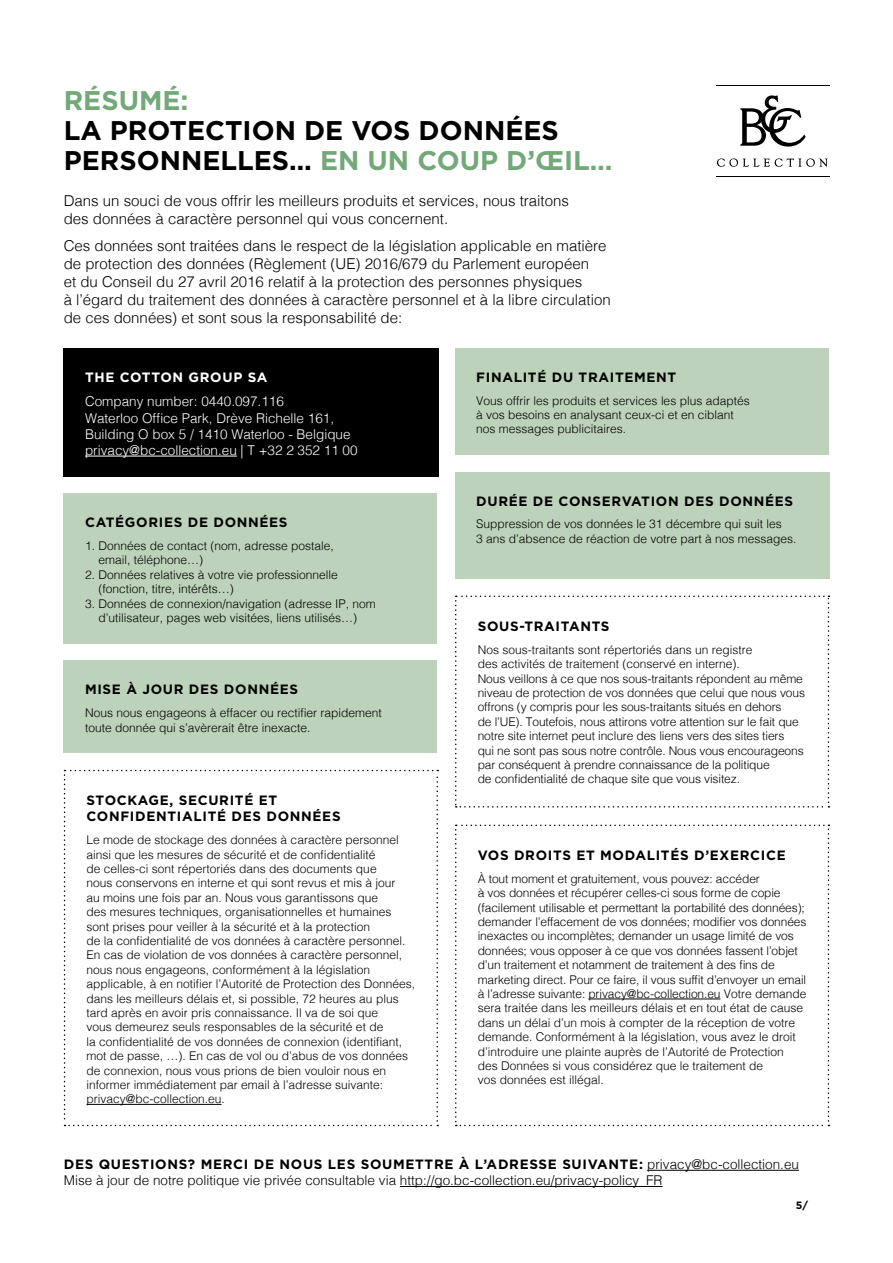
<style>
.page{position:relative;width:893px;height:1263px;background:#fff}
.page>*{position:absolute;margin:0;border:0;box-sizing:border-box;transform-origin:0 0}
.t1{font:700 27px/30px "Gotham";color:#000}
.t2{font:700 27px "Gotham";color:#73a879}
.t3{font:300 15px/18px "Helvetica";color:#000}
.t4{font:700 13.5px/16.2px "Gotham";letter-spacing:.05em;color:#000}
.t5{font:300 13.5px/16.2px "Helvetica";color:#fff}
.t6{font:300 13.5px "Helvetica";color:#000}
.t7{font:700 13.5px "Gotham";letter-spacing:.05em;color:#fff}
.t8{font:300 12px/14.4px "Helvetica";color:#000}
.t9{font:700 10.5px "Gotham";color:#000}
.s1{color:#73a879}
.s2{font-family:"Helvetica";font-weight:300}
</style>
<div class="page">
<hr style="left:716px;top:85px;width:113px;height:1px;background:#000">
<hr style="left:716px;top:176px;width:113px;height:1px;background:#000">
<svg style="left:717px;top:158px;width:110px;height:9px"></svg>
<svg style="left:740px;top:95px;width:66px;height:52px"></svg>
<hr style="left:647px;top:1170px;width:152px;height:1px;background:#000">
<hr style="left:400px;top:1186px;width:262px;height:1px;background:#000">
<div style="left:64px;top:493px;width:373px;height:150px;background:#bdd2bb"></div>
<svg style="left:64px;top:770px;width:374px;height:356px"></svg>
<svg style="left:455px;top:824px;width:374px;height:302px"></svg>
<svg style="left:455px;top:595px;width:374px;height:212px"></svg>
<div style="left:455px;top:472px;width:374px;height:106px;background:#bdd2bb"></div>
<div style="left:455px;top:348px;width:373px;height:107px;background:#bdd2bb"></div>
<div style="left:64px;top:348px;width:375px;height:128px;background:#000"></div>
<hr style="left:85px;top:456px;width:152px;height:1px;background:#fff">
<div style="left:64px;top:660px;width:373px;height:93px;background:#bdd2bb"></div>
<h1 class="t2" style="left:64px;top:83px;width:126px">RÉSUMÉ:</h1>
<h1 class="t1" style="left:64px;top:115px;width:550px">LA PROTECTION DE VOS DONNÉES<br>PERSONNELLES… <span class="s1">EN UN COUP D’ŒIL…</span></h1>
<p class="t3" style="left:64px;top:191px;width:507px">Dans un souci de vous offrir les meilleurs produits et services, nous traitons des données à caractère personnel qui vous concernent.</p>
<p class="t3" style="left:64px;top:235px;width:548px">Ces données sont traitées dans le respect de la législation applicable en matière de protection des données (Règlement (UE) 2016/679 du Parlement européen<br>et du Conseil du 27 avril 2016 relatif à la protection des personnes physiques<br>à l’égard du traitement des données à caractère personnel et à la libre circulation de ces données) et sont sous la responsabilité de:</p>
<p class="t7" style="left:85px;top:368px;width:184px">THE COTTON GROUP SA</p>
<p class="t5" style="left:85px;top:393px;width:274px">Company number: 0440.097.116<br>Waterloo Office Park, Drève Richelle 161, Building O box 5 / 1410 Waterloo - Belgique privacy@bc-collection.eu | T +32 2 352 11 00</p>
<p class="t4" style="left:85px;top:514px;width:204px">CATÉGORIES DE DONNÉES</p>
<p class="t8" style="left:98px;top:538px;width:237px;text-indent:-13px">1. Données de contact (nom, adresse postale, email, téléphone…)</p>
<p class="t8" style="left:98px;top:567px;width:241px;text-indent:-13px">2. Données relatives à votre vie professionnelle (fonction, titre, intérêts…)</p>
<p class="t8" style="left:85px;top:595px;width:292px;text-align:center">3. Données de connexion/navigation (adresse IP, nom d’utilisateur, pages web visitées, liens utilisés…)</p>
<p class="t4" style="left:85px;top:681px;width:215px">MISE À JOUR DES DONNÉES</p>
<p class="t8" style="left:85px;top:705px;width:298px">Nous nous engageons à effacer ou rectifier rapidement toute donnée qui s’avèrerait être inexacte.</p>
<p class="t4" style="left:87px;top:792px;width:256px">STOCKAGE, SECURITÉ ET<br>CONFIDENTIALITÉ DES DONNÉES</p>
<p class="t8" style="left:87px;top:832px;width:330px">Le mode de stockage des données à caractère personnel ainsi que les mesures de sécurité et de confidentialité<br>de celles-ci sont répertoriés dans des documents que<br>nous conservons en interne et qui sont revus et mis à jour<br>au moins une fois par an. Nous vous garantissons que<br>des mesures techniques, organisationnelles et humaines sont prises pour veiller à la sécurité et à la protection<br>de la confidentialité de vos données à caractère personnel.<br>En cas de violation de vos données à caractère personnel, nous nous engageons, conformément à la législation applicable, à en notifier l’Autorité de Protection des Données, dans les meilleurs délais et, si possible, 72 heures au plus tard après en avoir pris connaissance. Il va de soi que<br>vous demeurez seuls responsables de la sécurité et de<br>la confidentialité de vos données de connexion (identifiant, mot de passe, …). En cas de vol ou d’abus de vos données de connexion, nous vous prions de bien vouloir nous en informer immédiatement par email à l’adresse suivante: privacy@bc-collection.eu.</p>
<p class="t4" style="left:476px;top:369px;width:202px">FINALITÉ DU TRAITEMENT</p>
<p class="t8" style="left:476px;top:392px;width:275px">Vous offrir les produits et services les plus adaptés à vos besoins en analysant ceux-ci et en ciblant nos messages publicitaires.</p>
<p class="t4" style="left:476px;top:493px;width:319px">DURÉE DE CONSERVATION DES DONNÉES</p>
<p class="t8" style="left:476px;top:516px;width:322px">Suppression de vos données le 31 décembre qui suit les<br>3 ans d’absence de réaction de votre part à nos messages.</p>
<p class="t4" style="left:478px;top:618px;width:133px">SOUS-TRAITANTS</p>
<p class="t8" style="left:478px;top:641px;width:329px">Nos sous-traitants sont répertoriés dans un registre<br>des activités de traitement (conservé en interne).<br>Nous veillons à ce que nos sous-traitants répondent au même niveau de protection de vos données que celui que nous vous offrons (y compris pour les sous-traitants situés en dehors<br>de l’UE). Toutefois, nous attirons votre attention sur le fait que notre site internet peut inclure des liens vers des sites tiers<br>qui ne sont pas sous notre contrôle. Nous vous encourageons par conséquent à prendre connaissance de la politique<br>de confidentialité de chaque site que vous visitez.</p>
<p class="t4" style="left:478px;top:847px;width:310px">VOS DROITS ET MODALITÉS D’EXERCICE</p>
<p class="t8" style="left:478px;top:870px;width:330px">À tout moment et gratuitement, vous pouvez: accéder<br>à vos données et récupérer celles-ci sous forme de copie (facilement utilisable et permettant la portabilité des données); demander l’effacement de vos données; modifier vos données inexactes ou incomplètes; demander un usage limité de vos données; vous opposer à ce que vos données fassent l’objet d’un traitement et notamment de traitement à des fins de marketing direct. Pour ce faire, il vous suffit d’envoyer un email à l’adresse suivante: privacy@bc-collection.eu Votre demande sera traitée dans les meilleurs délais et en tout état de cause dans un délai d’un mois à compter de la réception de votre demande. Conformément à la législation, vous avez le droit d’introduire une plainte auprès de l’Autorité de Protection des Données si vous considérez que le traitement de<br>vos données est illégal.</p>
<p class="t4" style="left:64px;top:1156px;width:737px">DES QUESTIONS? MERCI DE NOUS LES SOUMETTRE À L’ADRESSE SUIVANTE: <span class="s2">privacy@bc-collection.eu</span></p>
<p class="t6" style="left:64px;top:1169px;width:600px">Mise à jour de notre politique vie privée consultable via http://go.bc-collection.eu/privacy-policy_FR</p>
<p class="t9" style="left:796px;top:1198px;width:13px">5/</p>
</div>
